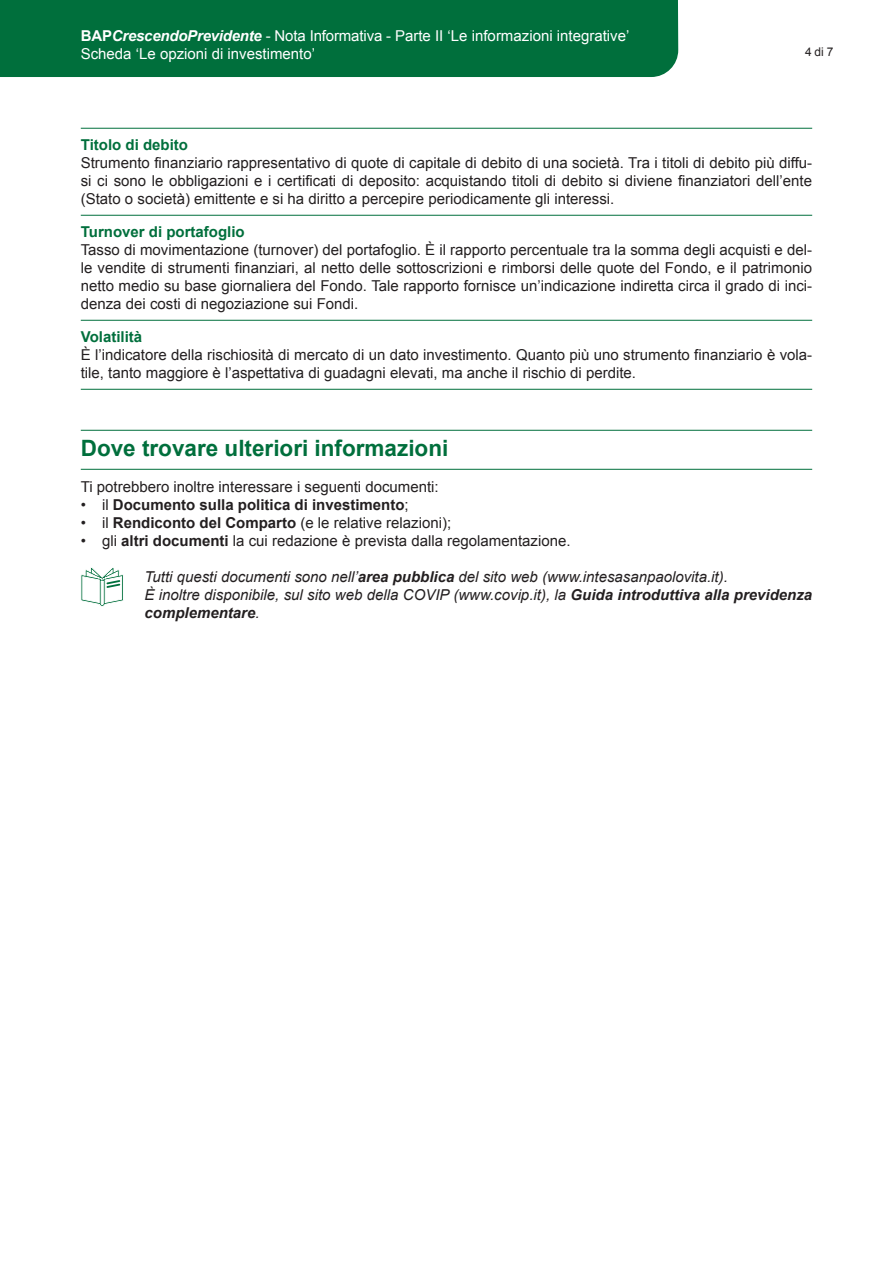
<style>
.page{position:relative;width:893px;height:1263px;background:#fff}
.page>*{position:absolute;margin:0;border:0;box-sizing:border-box;transform-origin:0 0}
.t1{font:700 22.5px "Arial";color:#006f3c}
.t2{font:15px/18px "Arial";color:#231f20;text-align:justify}
.t3{font:italic 15px/18px "Arial";color:#231f20}
.t4{font:15px/18px "Arial";color:#fff}
.t5{font:700 15px "Arial";color:#006f3c}
.t6{font:700 15px "Arial";color:#231f20}
.t7{font:12px "Arial";color:#231f20}
.s1{font-weight:700}
.s2{font-weight:700;font-style:italic}
.s3{font-weight:400}
</style>
<div class="page">
<div style="left:0;top:0;width:678px;height:77px;background:#006f3c"></div>
<hr style="left:81px;top:128px;width:731px;height:1px;background:#006f3c">
<hr style="left:81px;top:215px;width:731px;height:1px;background:#006f3c">
<hr style="left:81px;top:320px;width:731px;height:1px;background:#006f3c">
<hr style="left:81px;top:389px;width:731px;height:1px;background:#006f3c">
<hr style="left:81px;top:430px;width:731px;height:1px;background:#006f3c">
<hr style="left:81px;top:469px;width:731px;height:1px;background:#006f3c">
<svg style="left:81px;top:568px;width:43px;height:39px"></svg>
<p class="t4" style="left:81px;top:27px;width:550px"><span class="s1">BAP</span><span class="s2">CrescendoPrevidente</span> - Nota Informativa - Parte II ‘Le informazioni integrative’<br>Scheda ‘Le opzioni di investimento’</p>
<p class="t7" style="left:805px;top:43px;width:30px">4 di 7</p>
<p class="t5" style="left:81px;top:135px;width:109px">Titolo di debito</p>
<p class="t2" style="left:81px;top:154px;width:733px">Strumento finanziario rappresentativo di quote di capitale di debito di una società. Tra i titoli di debito più diffu&shy;si ci sono le obbligazioni e i certificati di deposito: acquistando titoli di debito si diviene finanziatori dell’ente (Stato o società) emittente e si ha diritto a percepire periodicamente gli interessi.</p>
<p class="t5" style="left:81px;top:222px;width:165px">Turnover di portafoglio</p>
<p class="t2" style="left:81px;top:241px;width:733px">Tasso di movimentazione (turnover) del portafoglio. È il rapporto percentuale tra la somma degli acquisti e del&shy;le vendite di strumenti finanziari, al netto delle sottoscrizioni e rimborsi delle quote del Fondo, e il patrimonio netto medio su base giornaliera del Fondo. Tale rapporto fornisce un’indicazione indiretta circa il grado di inci&shy;denza dei costi di negoziazione sui Fondi.</p>
<p class="t5" style="left:81px;top:327px;width:63px">Volatilità</p>
<p class="t2" style="left:81px;top:346px;width:733px">È l’indicatore della rischiosità di mercato di un dato investimento. Quanto più uno strumento finanziario è vola&shy;tile, tanto maggiore è l’aspettativa di guadagni elevati, ma anche il rischio di perdite.</p>
<h1 class="t1" style="left:81px;top:433px;width:369px">Dove trovare ulteriori informazioni</h1>
<p class="t2" style="left:81px;top:478px;width:359px">Ti potrebbero inoltre interessare i seguenti documenti:</p>
<p class="t6" style="left:81px;top:495px;width:329px"><span class="s3">• il</span> Documento sulla politica di investimento<span class="s3">;</span></p>
<p class="t2" style="left:81px;top:514px;width:372px">• il <span class="s1">Rendiconto del Comparto</span> (e le relative relazioni);</p>
<p class="t2" style="left:81px;top:532px;width:491px">• gli <span class="s1">altri documenti</span> la cui redazione è prevista dalla regolamentazione.</p>
<p class="t3" style="left:145px;top:568px;width:669px">Tutti questi documenti sono nell’<span class="s1">area pubblica</span> del sito web (www.intesasanpaolovita.it).<br>È inoltre disponibile, sul sito web della COVIP (www.covip.it), la <span class="s1">Guida introduttiva alla previdenza complementare</span>.</p>
</div>
